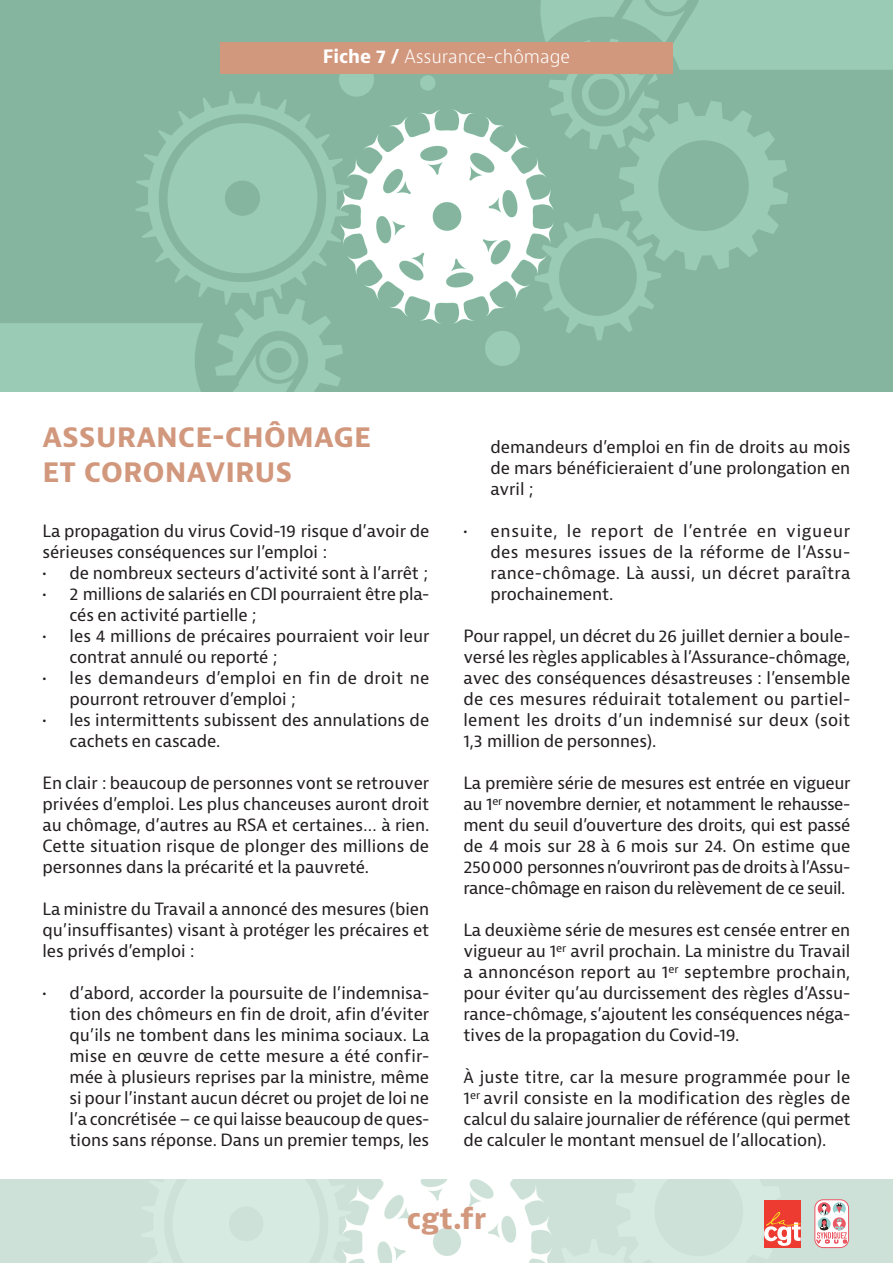
<style>
.page{position:relative;width:893px;height:1263px;background:#fff}
.page>*{position:absolute;margin:0;border:0;box-sizing:border-box;transform-origin:0 0}
.Style_de_paragraphe{font:700 28.5px/34.2px "Bernina Sans";color:#d2987d}
.Style_de_paragraphe-2{font:300 18px "Bernino Sans";color:#fff}
.Style_de_paragraphe-3{font:16.5px/21px "Bernina Sans";letter-spacing:-.005em;color:#231f20;text-align:justify}
.Style_de_paragraphe-4{font:16.5px/21px "Bernina Sans";letter-spacing:.015em;color:#231f20}
.s1{font-family:"Bernina Sans";font-weight:700}
</style>
<div class="page">
<img style="left:0;top:0;width:893px;height:391px">
<img style="left:0;top:1180px;width:893px;height:83px">
<div style="left:220px;top:43px;width:453px;height:31px;background:#d2987d"></div>
<svg style="left:815px;top:1200px;width:33px;height:47px"></svg>
<div style="left:815px;top:1199px;width:34px;height:49px;border:1px solid #eb5863;border-radius:8px"></div>
<svg style="left:817px;top:1203px;width:30px;height:40px"></svg>
<div style="left:764px;top:1200px;width:36px;height:47px;background:#ee3b32"></div>
<svg style="left:764px;top:1212px;width:37px;height:34px"></svg>
<p class="Style_de_paragraphe-2" style="left:323px;top:45px;width:249px"><span class="s1">Fiche 7 /</span> Assurance-chômage</p>
<p class="Style_de_paragraphe" style="left:43px;top:420px;width:330px">ASSURANCE-CHÔMAGE<br>ET CORONAVIRUS</p>
<p class="Style_de_paragraphe-3" style="left:43px;top:521px;width:388px">La propagation du virus Covid-19 risque d’avoir de sérieuses conséquences sur l’emploi :</p>
<p class="Style_de_paragraphe-3" style="left:43px;top:563px;width:387px">• de nombreux secteurs d’activité sont à l’arrêt ;</p>
<p class="Style_de_paragraphe-3" style="left:70px;top:584px;width:361px;text-indent:-27px">• 2 millions de salariés en CDI pourraient être pla&shy;cés en activité partielle ;</p>
<p class="Style_de_paragraphe-3" style="left:70px;top:626px;width:361px;text-indent:-27px">• les 4 millions de précaires pourraient voir leur contrat annulé ou reporté ;</p>
<p class="Style_de_paragraphe-4" style="left:70px;top:668px;width:361px;text-indent:-27px">• les demandeurs d’emploi en fin de droit ne pourront retrouver d’emploi ;</p>
<p class="Style_de_paragraphe-3" style="left:70px;top:710px;width:361px;text-indent:-27px">• les intermittents subissent des annulations de cachets en cascade.</p>
<p class="Style_de_paragraphe-3" style="left:43px;top:773px;width:388px">En clair : beaucoup de personnes vont se retrouver privées d’emploi. Les plus chanceuses auront droit au chômage, d’autres au RSA et certaines… à rien.<br>Cette situation risque de plonger des millions de personnes dans la précarité et la pauvreté.</p>
<p class="Style_de_paragraphe-3" style="left:43px;top:899px;width:388px">La ministre du Travail a annoncé des mesures (bien qu’insuffisantes) visant à protéger les précaires et les privés d’emploi :</p>
<p class="Style_de_paragraphe-3" style="left:70px;top:983px;width:362px;text-indent:-27px">• d’abord, accorder la poursuite de l’indemnisa&shy;tion des chômeurs en fin de droit, afin d’éviter qu’ils ne tombent dans les minima sociaux. La mise en œuvre de cette mesure a été confir&shy;mée à plusieurs reprises par la ministre, même si pour l’instant aucun décret ou projet de loi ne l’a concrétisée – ce qui laisse beaucoup de ques&shy;tions sans réponse. Dans un premier temps, les</p>
<p class="Style_de_paragraphe-3" style="left:490px;top:437px;width:362px">demandeurs d’emploi en fin de droits au mois de mars bénéficieraient d’une prolongation en avril ;</p>
<p class="Style_de_paragraphe-3" style="left:490px;top:521px;width:361px;text-indent:-27px">• ensuite, le report de l’entrée en vigueur des mesures issues de la réforme de l’Assu&shy;rance-chômage. Là aussi, un décret paraîtra prochainement.</p>
<p class="Style_de_paragraphe-3" style="left:463px;top:626px;width:389px">Pour rappel, un décret du 26 juillet dernier a boule&shy;versé les règles applicables à l’Assurance-chômage, avec des conséquences désastreuses : l’ensemble de ces mesures réduirait totalement ou partiel&shy;lement les droits d’un indemnisé sur deux (soit 1,3 million de personnes).</p>
<p class="Style_de_paragraphe-3" style="left:463px;top:773px;width:389px">La première série de mesures est entrée en vigueur au 1<sup>er</sup> novembre dernier, et notamment le rehausse&shy;ment du seuil d’ouverture des droits, qui est passé de 4 mois sur 28 à 6 mois sur 24. On estime que 250000 personnes n’ouvriront pas de droits à l’Assu&shy;rance-chômage en raison du relèvement de ce seuil.</p>
<p class="Style_de_paragraphe-3" style="left:463px;top:920px;width:388px">La deuxième série de mesures est censée entrer en vigueur au 1<sup>er</sup> avril prochain. La ministre du Travail a annoncéson report au 1<sup>er</sup> septembre prochain, pour éviter qu’au durcissement des règles d’Assu&shy;rance-chômage, s’ajoutent les conséquences néga&shy;tives de la propagation du Covid-19.</p>
<p class="Style_de_paragraphe-3" style="left:463px;top:1067px;width:389px">À juste titre, car la mesure programmée pour le 1<sup>er</sup> avril consiste en la modification des règles de calcul du salaire journalier de référence (qui permet de calculer le montant mensuel de l’allocation).</p>
<p class="Style_de_paragraphe" style="left:407px;top:1202px;width:81px">cgt.fr</p>
</div>
